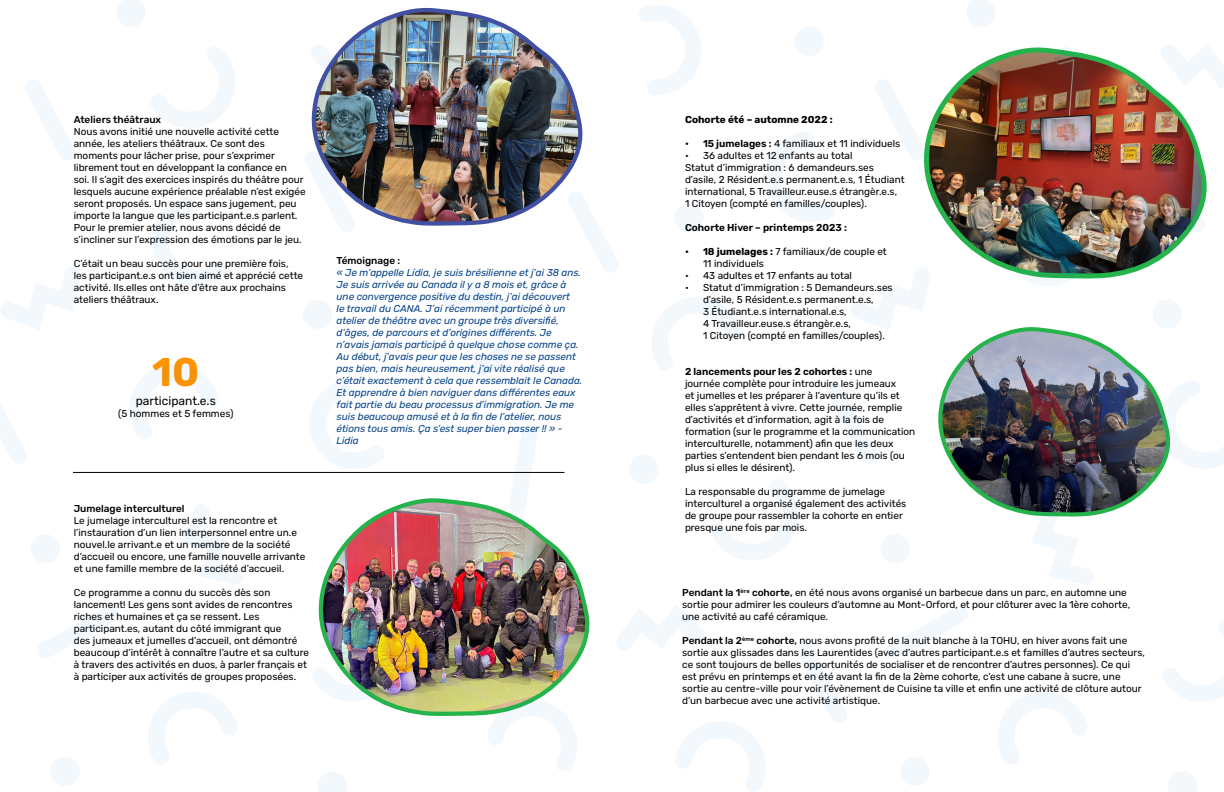
<style>
.page{position:relative;width:1224px;height:792px;background:#fff}
.page>*{position:absolute;margin:0;border:0;box-sizing:border-box;transform-origin:0 0}
.t1{font:700 40px "Rubik";color:#ff9400}
.t2{font:12px "Rubik";color:#000}
.t3{font:10px/12px "Rubik";color:#000}
.t4{font:italic 10px/12px "Rubik";color:#064289}
.t5{font:500 10px "Rubik";color:#000}
.t6{font:600 10px "Rubik";color:#000}
.t7{font:700 10px "Rubik";color:#000}
.s1{font-weight:600}
.s2{font-weight:700}
.s3{font-weight:500}
</style>
<div class="page">
<img style="left:311px;top:7px;width:272px;height:219px">
<img style="left:318px;top:498px;width:272px;height:218px">
<hr style="left:73px;top:472px;width:491px;height:1px;background:#000">
<img style="left:924px;top:55px;width:283px;height:224px">
<img style="left:938px;top:327px;width:225px;height:188px">
<svg style="left:153px;top:198px;width:75px;height:88px"></svg>
<svg style="left:310px;top:381px;width:74px;height:88px"></svg>
<img style="left:313px;top:619px;width:86px;height:83px">
<img style="left:468px;top:32px;width:78px;height:90px">
<svg style="left:443px;top:287px;width:72px;height:90px"></svg>
<svg style="left:150px;top:47px;width:85px;height:81px"></svg>
<svg style="left:148px;top:692px;width:89px;height:72px"></svg>
<svg style="left:486px;top:698px;width:93px;height:73px"></svg>
<svg style="left:130px;top:365px;width:88px;height:74px"></svg>
<svg style="left:0;top:405px;width:27px;height:58px"></svg>
<svg style="left:26px;top:80px;width:49px;height:80px"></svg>
<svg style="left:509px;top:426px;width:30px;height:88px"></svg>
<svg style="left:305px;top:150px;width:51px;height:82px"></svg>
<svg style="left:182px;top:504px;width:61px;height:80px"></svg>
<svg style="left:38px;top:607px;width:79px;height:51px"></svg>
<svg style="left:1px;top:267px;width:79px;height:62px"></svg>
<img style="left:311px;top:43px;width:91px;height:46px">
<svg style="left:117px;top:0;width:28px;height:27px"></svg>
<div style="left:303px;top:300px;width:29px;height:29px;background:#f3f8fc;border-radius:50%"></div>
<svg style="left:483px;top:177px;width:29px;height:29px"></svg>
<div style="left:31px;top:534px;width:29px;height:30px;background:#f3f8fc;border-radius:50%"></div>
<svg style="left:375px;top:520px;width:29px;height:29px"></svg>
<svg style="left:509px;top:614px;width:29px;height:29px"></svg>
<svg style="left:318px;top:772px;width:29px;height:20px"></svg>
<div style="left:50px;top:757px;width:30px;height:29px;background:#f3f8fc;border-radius:50%"></div>
<img style="left:996px;top:196px;width:83px;height:90px">
<svg style="left:713px;top:479px;width:85px;height:81px"></svg>
<svg style="left:766px;top:132px;width:69px;height:90px"></svg>
<svg style="left:1153px;top:379px;width:71px;height:90px"></svg>
<svg style="left:1163px;top:622px;width:61px;height:79px"></svg>
<img style="left:999px;top:47px;width:92px;height:81px">
<svg style="left:652px;top:298px;width:89px;height:72px"></svg>
<svg style="left:676px;top:722px;width:89px;height:69px"></svg>
<svg style="left:998px;top:692px;width:89px;height:72px"></svg>
<img style="left:978px;top:363px;width:91px;height:76px">
<svg style="left:639px;top:5px;width:62px;height:90px"></svg>
<svg style="left:827px;top:383px;width:50px;height:80px"></svg>
<svg style="left:875px;top:78px;width:52px;height:83px"></svg>
<svg style="left:567px;top:190px;width:51px;height:82px"></svg>
<img style="left:1153px;top:150px;width:53px;height:82px">
<svg style="left:797px;top:642px;width:50px;height:81px"></svg>
<svg style="left:1031px;top:503px;width:64px;height:81px"></svg>
<svg style="left:888px;top:607px;width:79px;height:51px"></svg>
<svg style="left:851px;top:266px;width:80px;height:63px"></svg>
<svg style="left:1160px;top:45px;width:64px;height:44px"></svg>
<svg style="left:617px;top:605px;width:88px;height:45px"></svg>
<svg style="left:967px;top:0;width:28px;height:27px"></svg>
<div style="left:1153px;top:300px;width:29px;height:29px;background:#f3f8fc;border-radius:50%"></div>
<div style="left:794px;top:27px;width:30px;height:29px;background:#f3f8fc;border-radius:50%"></div>
<div style="left:674px;top:203px;width:30px;height:30px;background:#f3f8fc;border-radius:50%"></div>
<div style="left:629px;top:455px;width:30px;height:29px;background:#f3f8fc;border-radius:50%"></div>
<div style="left:881px;top:534px;width:29px;height:30px;background:#f3f8fc;border-radius:50%"></div>
<svg style="left:1168px;top:772px;width:29px;height:20px"></svg>
<div style="left:900px;top:757px;width:30px;height:29px;background:#f3f8fc;border-radius:50%"></div>
<p class="t5" style="left:74px;top:114px;width:89px">Ateliers théâtraux</p>
<p class="t3" style="left:74px;top:126px;width:234px">Nous avons initié une nouvelle activité cette année, les ateliers théâtraux. Ce sont des moments pour lâcher prise, pour s’exprimer librement tout en développant la confiance en<br>soi. Il s’agit des exercices inspirés du théâtre pour lesquels aucune expérience préalable n’est exigée seront proposés. Un espace sans jugement, peu importe la langue que les participant.e.s parlent.<br>Pour le premier atelier, nous avons décidé de s’incliner sur l’expression des émotions par le jeu.</p>
<p class="t3" style="left:74px;top:258px;width:231px">C’était un beau succès pour une première fois, les participant.e.s ont bien aimé et apprécié cette activité. Ils.elles ont hâte d’être aux prochains ateliers théâtraux.</p>
<h1 class="t1" style="left:152px;top:350px;width:49px">10</h1>
<p class="t2" style="left:136px;top:394px;width:82px">participant.e.s</p>
<p class="t3" style="left:118px;top:408px;width:117px">(5 hommes et 5 femmes)</p>
<p class="t5" style="left:74px;top:503px;width:112px">Jumelage interculturel</p>
<p class="t3" style="left:74px;top:515px;width:233px">Le jumelage interculturel est la rencontre et l’instauration d’un lien interpersonnel entre un.e nouvel.le arrivant.e et un membre de la société d’accueil ou encore, une famille nouvelle arrivante et une famille membre de la société d’accueil.</p>
<p class="t3" style="left:74px;top:587px;width:237px">Ce programme a connu du succès dès son lancement! Les gens sont avides de rencontres riches et humaines et ça se ressent. Les participant.es, autant du côté immigrant que<br>des jumeaux et jumelles d’accueil, ont démontré beaucoup d’intérêt à connaître l’autre et sa culture à travers des activités en duos, à parler français et à participer aux activités de groupes proposées.</p>
<p class="t5" style="left:337px;top:255px;width:65px">Témoignage :</p>
<p class="t4" style="left:337px;top:267px;width:247px">« Je m’appelle Lídia, je suis brésilienne et j’ai 38 ans.<br>Je suis arrivée au Canada il y a 8 mois et, grâce à une convergence positive du destin, j’ai découvert<br>le travail du CANA. J’ai récemment participé à un atelier de théâtre avec un groupe très diversifié, d’âges, de parcours et d’origines différents. Je n’avais jamais participé à quelque chose comme ça.<br>Au début, j’avais peur que les choses ne se passent pas bien, mais heureusement, j’ai vite réalisé que c’était exactement à cela que ressemblait le Canada.<br>Et apprendre à bien naviguer dans différentes eaux fait partie du beau processus d’immigration. Je me suis beaucoup amusé et à la fin de l’atelier, nous étions tous amis. Ça s’est super bien passer !! » - Lidia</p>
<p class="t7" style="left:685px;top:114px;width:149px">Cohorte été – automne 2022 :</p>
<p class="t3" style="left:685px;top:138px;width:217px"><span class="s1">• 15 jumelages :</span> 4 familiaux et 11 individuels</p>
<p class="t3" style="left:685px;top:150px;width:221px">• 36 adultes et 12 enfants au total<br>Statut d’immigration : 6 demandeurs.ses d’asile, 2 Résident.e.s permanent.e.s, 1 Étudiant international, 5 Travailleur.euse.s étrangèr.e.s,<br>1 Citoyen (compté en familles/couples).</p>
<p class="t6" style="left:685px;top:222px;width:164px">Cohorte Hiver – printemps 2023 :</p>
<p class="t3" style="left:703px;top:246px;width:185px;text-indent:-18px"><span class="s2">• 18 jumelages :</span> 7 familiaux/de couple et<br>11 individuels</p>
<p class="t3" style="left:685px;top:270px;width:169px">• 43 adultes et 17 enfants au total</p>
<p class="t3" style="left:703px;top:282px;width:191px;text-indent:-18px">• Statut d’immigration : 5 Demandeurs.ses d’asile, 5 Résident.e.s permanent.e.s,<br>3 Étudiant.e.s international.e.s,<br>4 Travailleur.euse.s étrangèr.e.s,<br>1 Citoyen (compté en familles/couples).</p>
<p class="t3" style="left:685px;top:366px;width:232px"><span class="s1">2 lancements pour les 2 cohortes :</span> une<br>journée complète pour introduire les jumeaux<br>et jumelles et les préparer à l’aventure qu’ils et elles s’apprêtent à vivre. Cette journée, remplie d’activités et d’information, agit à la fois de formation (sur le programme et la communication interculturelle, notamment) afin que les deux parties s’entendent bien pendant les 6 mois (ou plus si elles le désirent).</p>
<p class="t3" style="left:685px;top:486px;width:223px">La responsable du programme de jumelage interculturel a organisé également des activités de groupe pour rassembler la cohorte en entier presque une fois par mois.</p>
<p class="t3" style="left:682px;top:587px;width:449px"><span class="s3">Pendant la 1</span><sup>ère</sup> <span class="s3">cohorte,</span> en été nous avons organisé un barbecue dans un parc, en automne une sortie pour admirer les couleurs d’automne au Mont-Orford, et pour clôturer avec la 1ère cohorte, une activité au café céramique.</p>
<p class="t3" style="left:682px;top:635px;width:464px"><span class="s3">Pendant la 2</span><sup>ème</sup> <span class="s3">cohorte,</span> nous avons profité de la nuit blanche à la TOHU, en hiver avons fait une sortie aux glissades dans les Laurentides (avec d’autres participant.e.s et familles d’autres secteurs, ce sont toujours de belles opportunités de socialiser et de rencontrer d’autres personnes). Ce qui est prévu en printemps et en été avant la fin de la 2ème cohorte, c’est une cabane à sucre, une sortie au centre-ville pour voir l’évènement de Cuisine ta ville et enfin une activité de clôture autour d’un barbecue avec une activité artistique.</p>
</div>
